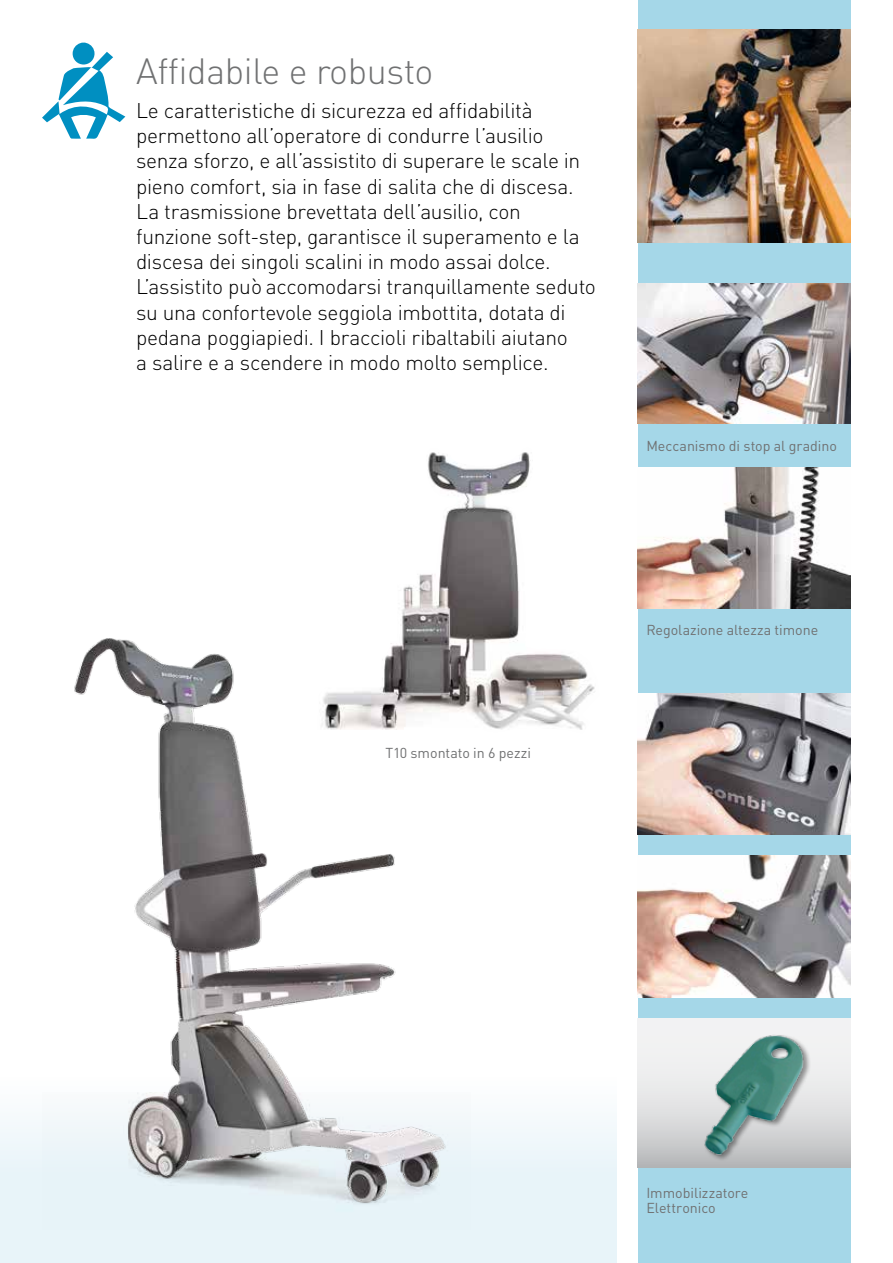
<style>
.page{position:relative;width:893px;height:1263px;background:#fff}
.page>*{position:absolute;margin:0;border:0;box-sizing:border-box;transform-origin:0 0}
.t1{font:300 36px "DIN";letter-spacing:-.01em;color:#707172}
.t2{font:300 21px/25.2px "DIN";letter-spacing:-.015em;color:#000}
.t3{font:14.25px/15px "DIN";color:#707172}
</style>
<div class="page">
<div style="left:0;top:1078px;width:617px;height:185px;background:linear-gradient(to bottom,#f9fcfd,#e2f1f8)"></div>
<div style="left:638px;top:0;width:212px;height:1263px;background:#a5d7e8"></div>
<img style="left:638px;top:693px;width:212px;height:142px">
<img style="left:638px;top:284px;width:212px;height:140px">
<img style="left:638px;top:30px;width:212px;height:212px">
<div style="left:638px;top:1018px;width:212px;height:149px;background:linear-gradient(to bottom,#fff,#c3c5c6)"></div>
<img style="left:686px;top:1018px;width:140px;height:149px">
<img style="left:638px;top:856px;width:212px;height:141px">
<img style="left:638px;top:468px;width:212px;height:140px">
<img style="left:402px;top:452px;width:193px;height:278px">
<svg style="left:42px;top:42px;width:83px;height:97px"></svg>
<img style="left:43px;top:612px;width:427px;height:618px">
<h1 class="t1" style="left:136px;top:49px;width:299px">Affidabile e robusto</h1>
<p class="t2" style="left:136px;top:98px;width:461px">Le caratteristiche di sicurezza ed affidabilità permettono all’operatore di condurre l’ausilio senza sforzo, e all’assistito di superare le scale in pieno comfort, sia in fase di salita che di discesa.<br>La trasmissione brevettata dell’ausilio, con funzione soft-step, garantisce il superamento e la discesa dei singoli scalini in modo assai dolce.<br>L’assistito può accomodarsi tranquillamente seduto su una confortevole seggiola imbottita, dotata di pedana poggiapiedi. I braccioli ribaltabili aiutano<br>a salire e a scendere in modo molto semplice.</p>
<p class="t3" style="left:646px;top:438px;width:192px">Meccanismo di stop al gradino</p>
<p class="t3" style="left:385px;top:745px;width:147px">T10 smontato in 6 pezzi</p>
<p class="t3" style="left:646px;top:622px;width:174px">Regolazione altezza timone</p>
<p class="t3" style="left:646px;top:1184px;width:104px">Immobilizzatore<br>Elettronico</p>
</div>
